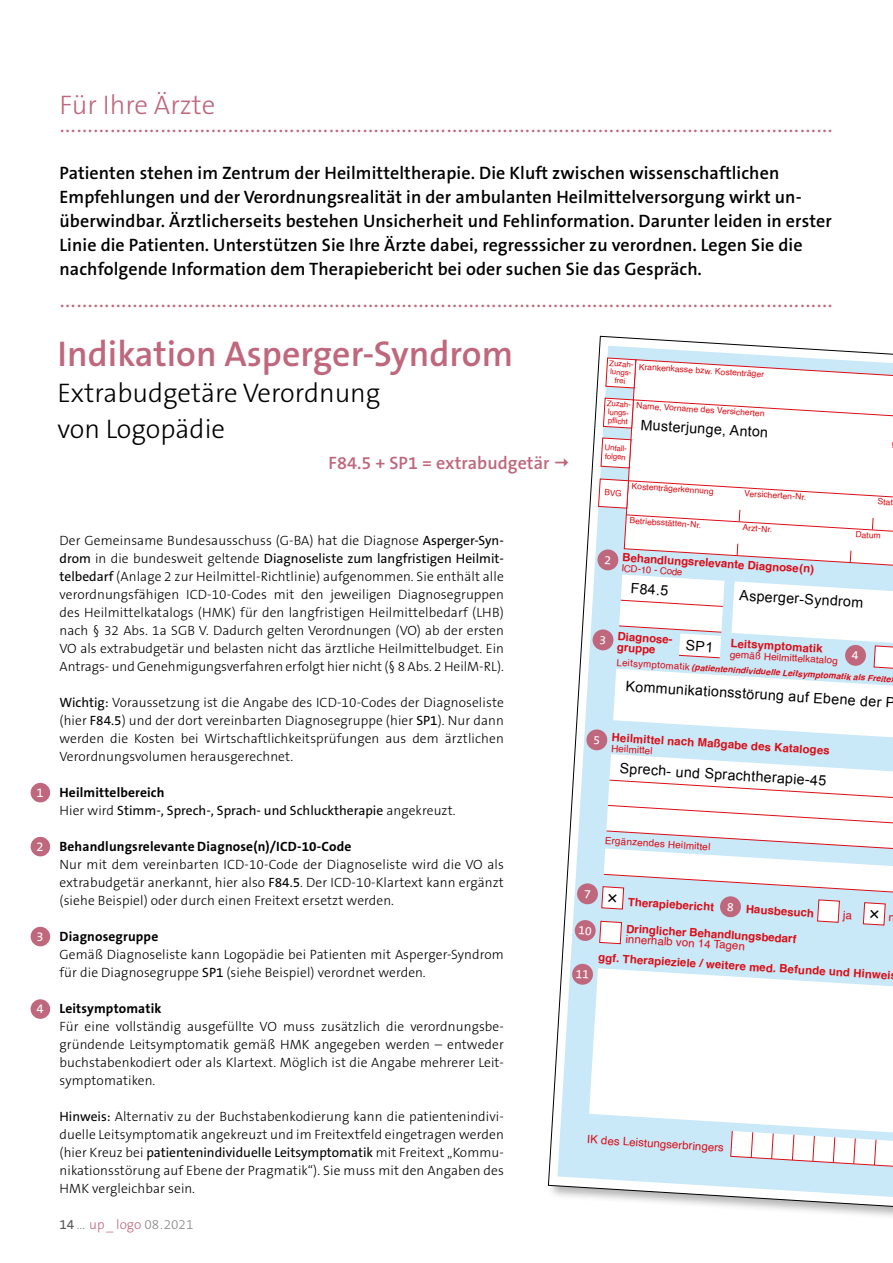
<style>
.page{position:relative;width:893px;height:1263px;background:#fff}
.page>*{position:absolute;margin:0;border:0;box-sizing:border-box;transform-origin:0 0}
.t1{font:600 36px "The Sans B W6";color:#bf677c}
.t2{font:300 27px "The Sans B W3";color:#bf677c}
.t3{font:300 27px/36px "The Sans B W3";color:#000}
.t4{font:600 18px/24px "The Sans B W6";letter-spacing:.005em;color:#000}
.t5{font:600 18px "The Sans B W6";letter-spacing:.005em;color:#bf677c}
.t6{font:14.25px "Arial";color:#000}
.t7{font:300 13.5px/18px "The Sans B W3";letter-spacing:.01em;color:#000;text-align:justify}
.t8{font:13.5px "The Sans B W5 Plain";color:#000}
.t9{font:700 13.5px "The Sans B W7";letter-spacing:.01em;color:#000}
.t10{font:300 13.5px "The Sans B W3";color:#878787}
.t11{font:12.9px "The Sans B W5 Plain";color:#fff}
.t12{font:700 11.4px/10.9px "Helvetica";color:#dc0d15}
.t13{font:11.4px "Helvetica";color:#dc0d15}
.t14{font:10.05px "Helvetica";color:#dc0d15}
.t15{font:9.6px "Helvetica";color:#dc0d15}
.t16{font:8.55px "Helvetica";color:#dc0d15}
.t17{font:italic 700 8.55px "Helvetica";color:#dc0d15}
.t18{font:7.8px/8.6px "Helvetica";color:#dc0d15}
.s1{font-family:"The Sans B W5 Plain";font-weight:400}
.s2{font-family:"The Sans B W3";font-weight:300}
.s3{font-family:"The Sans B W5 Plain";font-weight:400;color:#575756}
.s4{color:#bf677c}
</style>
<div class="page">
<div style="left:31px;top:783px;width:19px;height:19px;background:#bf677c;border-radius:50%"></div>
<div style="left:31px;top:837px;width:19px;height:19px;background:#bf677c;border-radius:50%"></div>
<div style="left:31px;top:927px;width:19px;height:19px;background:#bf677c;border-radius:50%"></div>
<div style="left:31px;top:999px;width:19px;height:20px;background:#bf677c;border-radius:50%"></div>
<svg style="left:548px;top:336px;width:345px;height:881px"></svg>
<svg style="left:555px;top:458px;width:13px;height:9px"></svg>
<svg style="left:598px;top:478px;width:295px;height:57px"></svg>
<svg style="left:605px;top:556px;width:6px;height:8px"></svg>
<svg style="left:600px;top:636px;width:6px;height:8px"></svg>
<svg style="left:594px;top:736px;width:5px;height:8px"></svg>
<svg style="left:584px;top:890px;width:6px;height:8px"></svg>
<svg style="left:599px;top:754px;width:294px;height:190px"></svg>
<svg style="left:579px;top:926px;width:13px;height:9px"></svg>
<svg style="left:576px;top:970px;width:13px;height:9px"></svg>
<svg style="left:613px;top:574px;width:280px;height:163px"></svg>
<p class="t11" style="left:36px;top:784px;width:9px">1</p>
<p class="t11" style="left:36px;top:838px;width:9px">2</p>
<p class="t11" style="left:36px;top:928px;width:9px">3</p>
<p class="t11" style="left:36px;top:1001px;width:9px">4</p>
<h2 class="t2" style="left:60px;top:87px;width:157px">Für Ihre Ärzte</h2>
<h2 class="t2" style="left:60px;top:105px;width:775px">..........................................................................................................................................</h2>
<p class="t4" style="left:60px;top:161px;width:774px">Patienten stehen im Zentrum der Heilmitteltherapie. Die Kluft zwischen wissenschaftlichen Empfehlungen und der Verordnungsrealität in der ambulanten Heilmittelversorgung wirkt un&shy;überwindbar. Ärztlicherseits bestehen Unsicherheit und Fehlinformation. Darunter leiden in erster Linie die Patienten. Unterstützen Sie Ihre Ärzte dabei, regresssicher zu verordnen. Legen Sie die nachfolgende Information dem Therapiebericht bei oder suchen Sie das Gespräch.</p>
<h2 class="t2" style="left:60px;top:281px;width:775px">..........................................................................................................................................</h2>
<h1 class="t1" style="left:58px;top:330px;width:457px">Indikation Asperger-Syndrom</h1>
<h2 class="t3" style="left:58px;top:375px;width:324px">Extrabudgetäre Verordnung von Logopädie</h2>
<h3 class="t5" style="left:329px;top:451px;width:223px">F84.5 + SP1 = extrabudgetär</h3>
<p class="t7" style="left:60px;top:532px;width:446px">Der Gemeinsame Bundesausschuss (G-BA) hat die Diagnose <span class="s1">Asperger-Syn-</span></p>
<p class="t8" style="left:60px;top:550px;width:446px">drom <span class="s2">in die bundesweit geltende</span> Diagnoseliste zum langfristigen Heilmit-</p>
<p class="t7" style="left:60px;top:568px;width:446px"><span class="s1">telbedarf</span> (Anlage 2 zur Heilmittel-Richtlinie) aufgenommen. Sie enthält alle verordnungsfähigen ICD-10-Codes mit den jeweiligen Diagnosegruppen des Heilmittelkatalogs (HMK) für den langfristigen Heilmittelbedarf (LHB) nach § 32 Abs. 1a SGB V. Dadurch gelten Verordnungen (VO) ab der ersten VO als extrabudgetär und belasten nicht das ärztliche Heilmittelbudget. Ein Antrags- und Genehmigungsverfahren erfolgt hier nicht (§ 8 Abs. 2 HeilM-RL).</p>
<p class="t7" style="left:60px;top:694px;width:446px"><span class="s1">Wichtig:</span> Voraussetzung ist die Angabe des ICD-10-Codes der Diagnoseliste (hier <span class="s1">F84.5</span>) und der dort vereinbarten Diagnosegruppe (hier <span class="s1">SP1</span>). Nur dann werden die Kosten bei Wirtschaftlichkeitsprüfungen aus dem ärztlichen Verordnungsvolumen herausgerechnet.</p>
<p class="t9" style="left:60px;top:784px;width:107px">Heilmittelbereich</p>
<p class="t8" style="left:60px;top:802px;width:398px"><span class="s2">Hier wird</span> Stimm-, Sprech-, Sprach- und Schlucktherapie <span class="s2">angekreuzt.</span></p>
<p class="t9" style="left:60px;top:838px;width:293px">Behandlungsrelevante Diagnose(n)/ICD-10-Code</p>
<p class="t7" style="left:60px;top:856px;width:446px">Nur mit dem vereinbarten ICD-10-Code der Diagnoseliste wird die VO als extrabudgetär anerkannt, hier also <span class="s1">F84.5</span>. Der ICD-10-Klartext kann ergänzt (siehe Beispiel) oder durch einen Freitext ersetzt werden.</p>
<p class="t9" style="left:60px;top:928px;width:100px">Diagnosegruppe</p>
<p class="t7" style="left:60px;top:946px;width:446px">Gemäß Diagnoseliste kann Logopädie bei Patienten mit Asperger-Syndrom für die Diagnosegruppe <span class="s1">SP1</span> (siehe Beispiel) verordnet werden.</p>
<p class="t9" style="left:60px;top:1000px;width:103px">Leitsymptomatik</p>
<p class="t7" style="left:60px;top:1018px;width:446px">Für eine vollständig ausgefüllte VO muss zusätzlich die verordnungsbe&shy;gründende Leitsymptomatik gemäß HMK angegeben werden – entweder buchstabenkodiert oder als Klartext. Möglich ist die Angabe mehrerer Leit&shy;symptomatiken.</p>
<p class="t7" style="left:60px;top:1108px;width:446px"><span class="s1">Hinweis:</span> Alternativ zu der Buchstabenkodierung kann die patientenindivi&shy;duelle Leitsymptomatik angekreuzt und im Freitextfeld eingetragen werden</p>
<p class="t8" style="left:60px;top:1144px;width:446px"><span class="s2">(hier Kreuz bei</span> patientenindividuelle Leitsymptomatik <span class="s2">mit Freitext „Kommu-</span></p>
<p class="t7" style="left:60px;top:1161px;width:446px">nikationsstörung auf Ebene der Pragmatik“). Sie muss mit den Angaben des<br>HMK vergleichbar sein.</p>
<p class="t10" style="left:60px;top:1216px;width:135px"><span class="s3">14</span> ... <span class="s4">up _ logo</span> 08.2021</p>
<p class="t18" style="left:610px;top:359px;width:27px;text-align:center;rotate:4deg">Zuzah&shy;lungs&shy;frei</p>
<p class="t18" style="left:607px;top:399px;width:27px;rotate:4deg">Zuzah&shy;lungs&shy;pflicht</p>
<p class="t18" style="left:605px;top:443px;width:25px;rotate:4deg">Unfall&shy;folgen</p>
<p class="t16" style="left:639px;top:359px;width:127px;rotate:4deg">Krankenkasse bzw. Kostenträger</p>
<p class="t16" style="left:637px;top:398px;width:130px;rotate:4deg">Name, Vorname des Versicherten</p>
<p class="t6" style="left:641px;top:415px;width:129px;rotate:4deg">Musterjunge, Anton</p>
<p class="t16" style="left:632px;top:479px;width:84px;rotate:4deg">Kostenträgerkennung</p>
<p class="t16" style="left:630px;top:514px;width:73px;rotate:4deg">Betriebsstätten-Nr.</p>
<p class="t15" style="left:622px;top:561px;width:62px;rotate:3deg">ICD-10 - Code</p>
<p class="t16" style="left:745px;top:486px;width:64px;rotate:4deg">Versicherten-Nr.</p>
<p class="t16" style="left:743px;top:521px;width:31px;rotate:4deg">Arzt-Nr.</p>
<p class="t12" style="left:623px;top:551px;width:193px;rotate:4deg">Behandlungsrelevante Diagnose(n)</p>
<p class="t16" style="left:878px;top:495px;width:17px;rotate:4deg">Stat</p>
<p class="t16" style="left:856px;top:528px;width:27px;rotate:4deg">Datum</p>
<p class="t6" style="left:631px;top:579px;width:39px;rotate:4deg">F84.5</p>
<p class="t6" style="left:740px;top:585px;width:125px;rotate:4deg">Asperger-Syndrom</p>
<p class="t12" style="left:618px;top:631px;width:59px;rotate:4deg">Diagnose&shy;gruppe</p>
<p class="t12" style="left:731px;top:637px;width:94px;rotate:4deg">Leitsymptomatik</p>
<p class="t14" style="left:730px;top:646px;width:110px;rotate:4deg">gemäß Heilmittelkatalog</p>
<p class="t15" style="left:617px;top:655px;width:75px;rotate:3deg">Leitsymptomatik</p>
<p class="t17" style="left:692px;top:659px;width:201px;rotate:4deg">(patientenindividuelle Leitsymptomatik als Freite</p>
<p class="t6" style="left:627px;top:676px;width:272px;rotate:4deg">Kommunikationsstörung auf Ebene der P</p>
<p class="t12" style="left:612px;top:731px;width:220px;rotate:4deg">Heilmittel nach Maßgabe des Kataloges</p>
<p class="t14" style="left:612px;top:740px;width:43px;rotate:4deg">Heilmittel</p>
<p class="t6" style="left:621px;top:758px;width:208px;rotate:4deg">Sprech- und Sprachtherapie-45</p>
<p class="t14" style="left:605px;top:832px;width:107px;rotate:4deg">Ergänzendes Heilmittel</p>
<p class="t12" style="left:628px;top:896px;width:88px;rotate:4deg">Therapiebericht</p>
<p class="t12" style="left:746px;top:903px;width:70px;rotate:4deg">Hausbesuch</p>
<p class="t12" style="left:627px;top:922px;width:172px;rotate:4deg">Dringlicher Behandlungsbedarf</p>
<p class="t13" style="left:626px;top:929px;width:121px;rotate:4deg">innerhalb von 14 Tagen</p>
<p class="t12" style="left:599px;top:951px;width:294px;rotate:4deg">ggf. Therapieziele / weitere med. Befunde und Hinwei</p>
<p class="t13" style="left:588px;top:1130px;width:139px;rotate:4deg">IK des Leistungserbringers</p>
</div>
